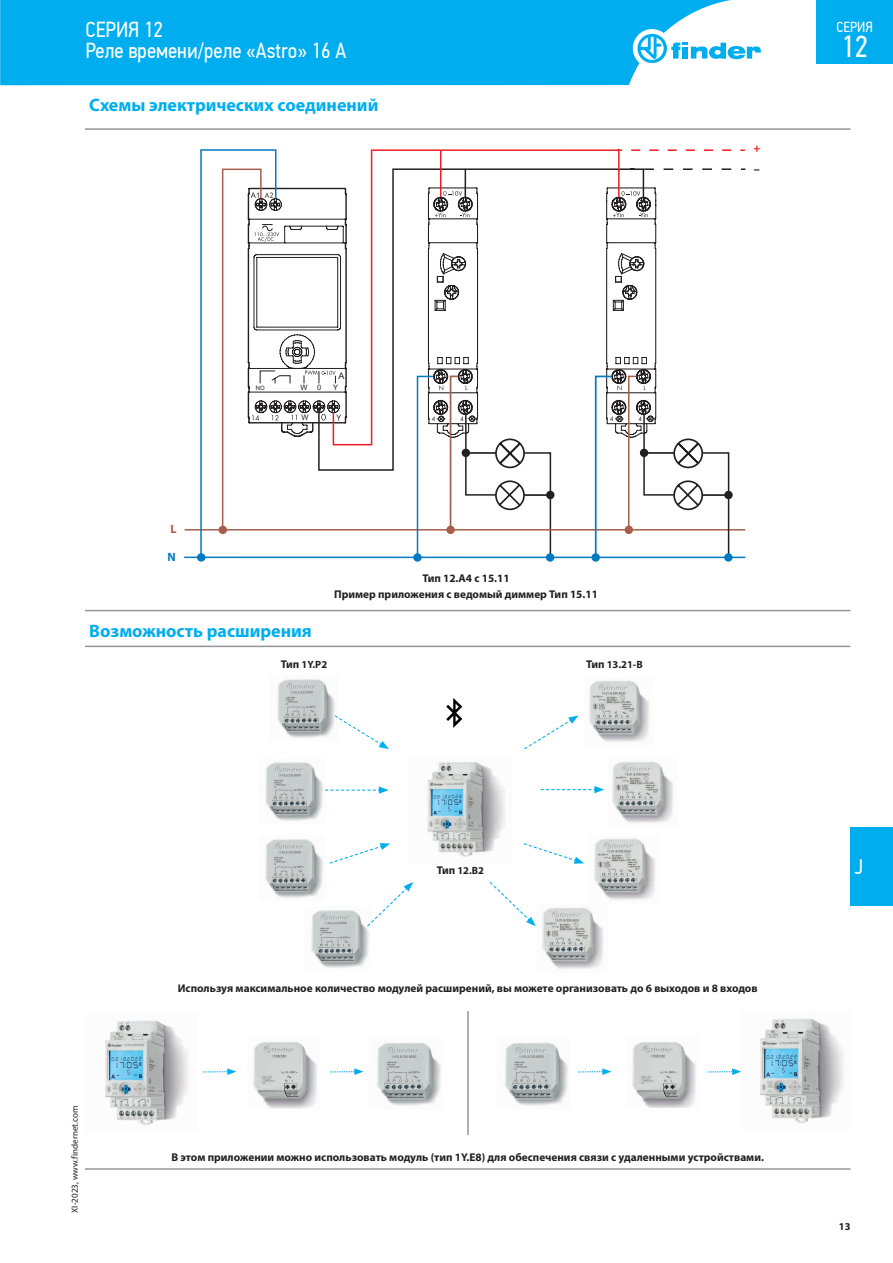
<style>
.page{position:relative;width:893px;height:1263px;background:#fff}
.page>*{position:absolute;margin:0;border:0;box-sizing:border-box;transform-origin:0 0}
.t1{font:30.3px "PF Din Text Cond Pro";color:#fff}
.t2{font:21.75px/21px "PF Din Text Cond Pro";color:#fff}
.t3{font:21px "PF Din Text Cond Pro";color:#fff}
.t4{font:700 18px "Myriad Pro";color:#00aeef}
.t5{font:14.55px "PF Din Text Cond Pro";color:#fff}
.t6{font:700 12px "Myriad Pro";color:#a65d4a}
.t7{font:700 12px "Myriad Pro";color:#007ac2}
.t8{font:700 12px "Myriad Pro";color:#ee1d23}
.t9{font:700 12px "Myriad Pro";color:#231f20}
.t10{font:700 11.25px/16.2px "Myriad Pro";color:#231f20;text-align:center}
.t11{font:700 10.5px "Myriad Pro";color:#231f20}
.t12{font:9px "Myriad Pro";color:#231f20}
.t13{font:9px "Arial MT Std";color:#231f20}
.t14{font:7.5px "Arial MT Std";color:#231f20}
.t15{font:6px "Arial MT Std";color:#231f20}
.s1{font-size:11.25px}
</style>
<div class="page">
<div style="left:0;top:0;width:731px;height:85px;background:#00aeef"></div>
<div style="left:633px;top:29px;width:38px;height:39px;background:#fff;border-radius:50%"></div>
<svg style="left:637px;top:34px;width:124px;height:29px"></svg>
<div style="left:816px;top:0;width:77px;height:64px;background:#00aeef"></div>
<div style="left:850px;top:827px;width:43px;height:79px;background:#00aeef"></div>
<hr style="left:85px;top:128px;width:765px;height:2px;background:#939598">
<hr style="left:85px;top:610px;width:765px;height:1px;background:#939598">
<hr style="left:85px;top:646px;width:765px;height:1px;background:#939598">
<hr style="left:85px;top:1168px;width:765px;height:2px;background:#939598">
<div style="left:413px;top:553px;width:9px;height:9px;background:#007ac2;border-radius:50%"></div>
<svg style="left:546px;top:553px;width:8px;height:9px"></svg>
<svg style="left:184px;top:471px;width:561px;height:88px"></svg>
<div style="left:197px;top:553px;width:8px;height:9px;background:#007ac2;border-radius:50%"></div>
<svg style="left:428px;top:471px;width:124px;height:87px"></svg>
<svg style="left:724px;top:491px;width:9px;height:8px"></svg>
<svg style="left:591px;top:553px;width:9px;height:9px"></svg>
<svg style="left:347px;top:168px;width:298px;height:303px"></svg>
<svg style="left:644px;top:168px;width:101px;height:2px"></svg>
<div style="left:724px;top:553px;width:9px;height:9px;background:#007ac2;border-radius:50%"></div>
<svg style="left:594px;top:187px;width:136px;height:371px"></svg>
<svg style="left:200px;top:149px;width:147px;height:410px"></svg>
<svg style="left:332px;top:149px;width:292px;height:297px"></svg>
<svg style="left:631px;top:149px;width:114px;height:2px"></svg>
<svg style="left:446px;top:698px;width:16px;height:30px"></svg>
<img style="left:589px;top:680px;width:61px;height:62px">
<img style="left:612px;top:761px;width:62px;height:62px">
<img style="left:594px;top:838px;width:62px;height:62px">
<img style="left:542px;top:907px;width:62px;height:62px">
<img style="left:277px;top:679px;width:58px;height:59px">
<img style="left:265px;top:762px;width:58px;height:59px">
<img style="left:265px;top:839px;width:58px;height:59px">
<img style="left:311px;top:910px;width:58px;height:58px">
<img style="left:427px;top:762px;width:78px;height:95px">
<svg style="left:333px;top:714px;width:56px;height:35px"></svg>
<svg style="left:524px;top:715px;width:55px;height:35px"></svg>
<svg style="left:325px;top:786px;width:64px;height:8px"></svg>
<svg style="left:541px;top:786px;width:63px;height:7px"></svg>
<svg style="left:329px;top:843px;width:61px;height:21px"></svg>
<svg style="left:358px;top:882px;width:56px;height:46px"></svg>
<svg style="left:489px;top:882px;width:47px;height:45px"></svg>
<svg style="left:523px;top:843px;width:61px;height:21px"></svg>
<img style="left:105px;top:1020px;width:84px;height:105px">
<img style="left:741px;top:1018px;width:103px;height:105px">
<img style="left:253px;top:1042px;width:64px;height:66px">
<img style="left:632px;top:1042px;width:64px;height:66px">
<img style="left:377px;top:1042px;width:64px;height:64px">
<img style="left:505px;top:1042px;width:63px;height:64px">
<hr style="left:467px;top:1011px;width:2px;height:124px;background:#939598">
<svg style="left:203px;top:1068px;width:33px;height:7px"></svg>
<svg style="left:330px;top:1068px;width:33px;height:7px"></svg>
<svg style="left:578px;top:1068px;width:33px;height:7px"></svg>
<svg style="left:708px;top:1068px;width:33px;height:7px"></svg>
<h2 class="t2" style="left:85px;top:19px;width:262px">СЕРИЯ 12<br>Реле времени/реле «Astro» 16 A</h2>
<h3 class="t4" style="left:89px;top:93px;width:291px">Схемы электрических соединений</h3>
<p class="t8" style="left:754px;top:140px;width:9px">+</p>
<p class="t9" style="left:754px;top:161px;width:7px">–</p>
<p class="t5" style="left:837px;top:19px;width:38px">СЕРИЯ</p>
<h1 class="t1" style="left:841px;top:28px;width:28px">12</h1>
<p class="t6" style="left:171px;top:521px;width:8px">L</p>
<p class="t7" style="left:168px;top:549px;width:10px">N</p>
<p class="t15" style="left:256px;top:385px;width:10px">NO</p>
<p class="t14" style="left:301px;top:383px;width:9px">W</p>
<p class="t14" style="left:302px;top:413px;width:9px">W</p>
<p class="t13" style="left:338px;top:370px;width:8px">A</p>
<p class="t14" style="left:317px;top:383px;width:6px">0</p>
<p class="t14" style="left:333px;top:383px;width:7px">Y</p>
<p class="t10" style="left:334px;top:569px;width:265px">Тип 12.A4 с 15.11<br>Пример приложения с ведомый диммер Тип 15.11</p>
<h3 class="t4" style="left:89px;top:619px;width:224px">Возможность расширения</h3>
<p class="t11" style="left:281px;top:657px;width:48px"><span class="s1">Тип</span> 1Y.P2</p>
<p class="t11" style="left:586px;top:657px;width:58px"><span class="s1">Тип</span> 13.21-B</p>
<p class="t12" style="left:69px;top:1213px;width:108px;rotate:-90deg">XI-2023, www.findernet.com</p>
<p class="t11" style="left:437px;top:863px;width:49px"><span class="s1">Тип</span> 12.B2</p>
<p class="t10" style="left:178px;top:979px;width:581px">Используя максимальное количество модулей расширений, вы можете организовать до 6 выходов и 8 входов</p>
<p class="t10" style="left:171px;top:1148px;width:594px">В этом приложении можно использовать модуль (тип 1Y.E8) для обеспечения связи с удаленными устройствами.</p>
<h3 class="t3" style="left:855px;top:855px;width:10px">J</h3>
<p class="t11" style="left:839px;top:1219px;width:13px">13</p>
</div>
